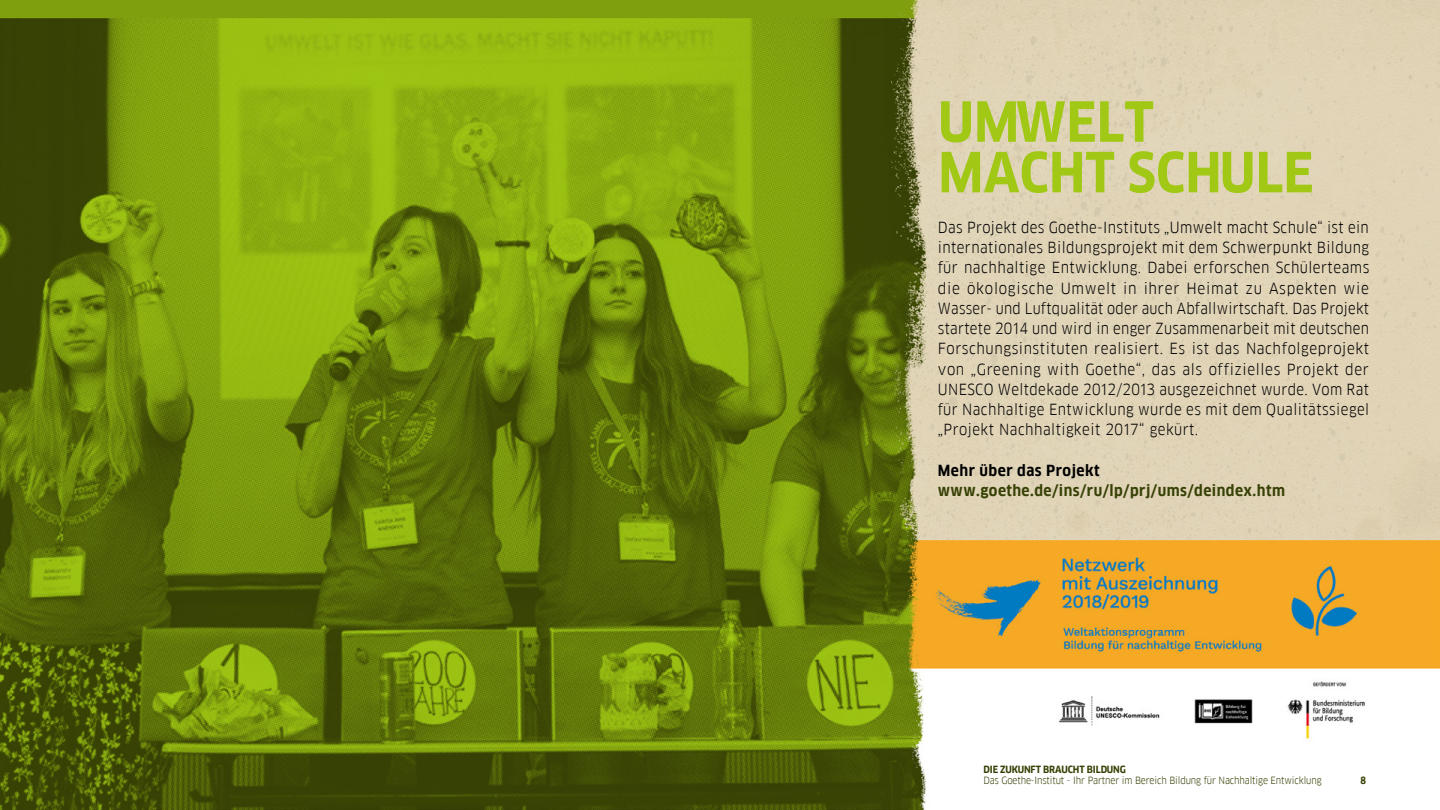
<style>
.page{position:relative;width:1440px;height:810px;background:#fff}
.page>*{position:absolute;margin:0;border:0;box-sizing:border-box;transform-origin:0 0}
.t1{font:700 54px/50.6px "Goethe FF Clan";color:#a0c814}
.t2{font:15px/20.2px "Goethe FF Clan";letter-spacing:.03em;color:#000;text-align:justify}
.t3{font:700 15px "Goethe FF Clan";letter-spacing:.03em;color:#374105}
.t4{font:700 15px "Goethe FF Clan";letter-spacing:.03em;color:#000}
.t5{font:9.75px "Goethe FF Clan";letter-spacing:-.01em;color:#374105}
.t6{font:700 9.75px "Goethe FF Clan";letter-spacing:-.01em;color:#374105}
</style>
<div class="page">
<img style="left:0;top:0;width:1440px;height:810px">
<h1 class="t1" style="left:938px;top:97px;width:377px">UMWELT<br>MACHT SCHULE</h1>
<p class="t2" style="left:938px;top:217px;width:433px">Das Projekt des Goethe-Instituts „Umwelt macht Schule“ ist ein internationales Bildungsprojekt mit dem Schwerpunkt Bildung für nachhaltige Entwicklung. Dabei erforschen Schülerteams die ökologische Umwelt in ihrer Heimat zu Aspekten wie Wasser- und Luftqualität oder auch Abfallwirtschaft. Das Projekt startete 2014 und wird in enger Zusammenarbeit mit deutschen Forschungsinstituten realisiert. Es ist das Nachfolgeprojekt von „Greening with Goethe“, das als offizielles Projekt der UNESCO Weltdekade 2012/2013 ausgezeichnet wurde. Vom Rat für Nachhaltige Entwicklung wurde es mit dem Qualitätssiegel „Projekt Nachhaltigkeit 2017“ gekürt.</p>
<p class="t4" style="left:938px;top:462px;width:163px">Mehr über das Projekt</p>
<p class="t3" style="left:938px;top:482px;width:349px">www.goethe.de/ins/ru/lp/prj/ums/deindex.htm</p>
<p class="t6" style="left:983px;top:763px;width:144px">DIE ZUKUNFT BRAUCHT BILDUNG</p>
<p class="t5" style="left:983px;top:775px;width:340px">Das Goethe-Institut - Ihr Partner im Bereich Bildung für Nachhaltige Entwicklung</p>
<p class="t6" style="left:1361px;top:775px;width:7px">8</p>
</div>
